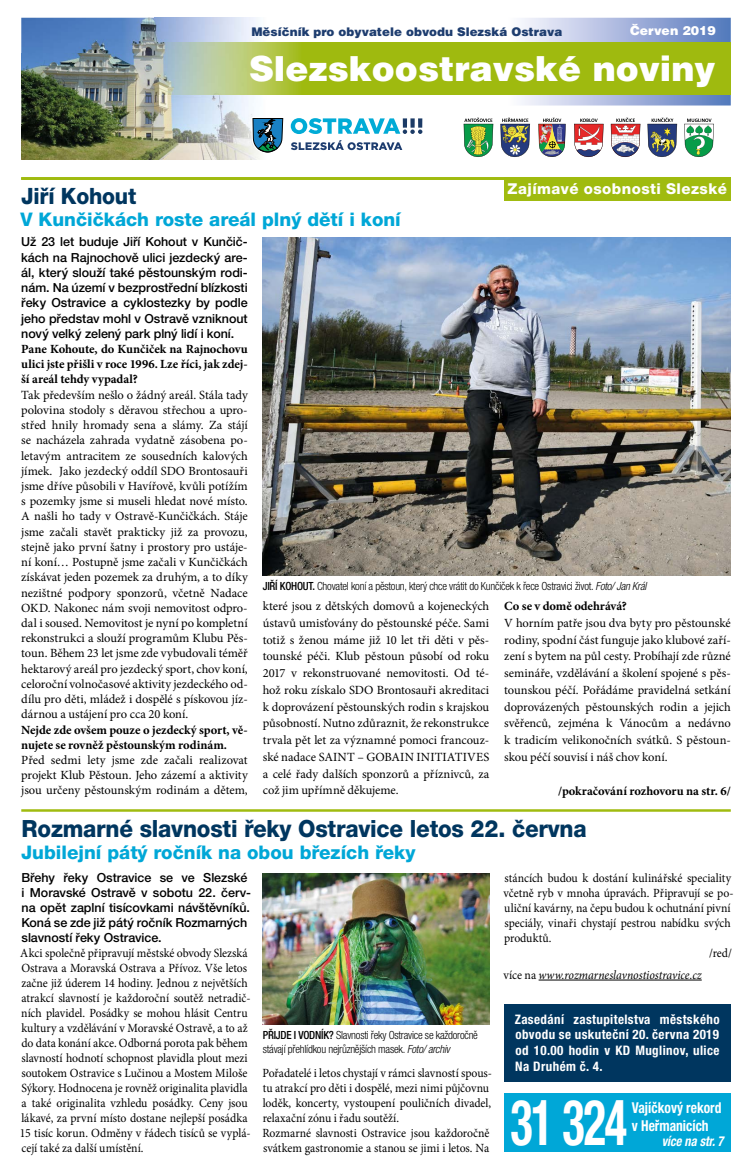
<style>
.page{position:relative;width:745px;height:1170px;background:#fff}
.page>*{position:absolute;margin:0;border:0;box-sizing:border-box;transform-origin:0 0}
.t1{font:700 condensed 63.25px "Helvetica Neue LT Pro";color:#fff;scale:.73 1}
.t2{font:900 34.5px "Helvetica CE";color:#fff}
.t3{font:800 23.75px "Helvetica Neue LT Pro";letter-spacing:-.01em;color:#00365f;scale:.94 1}
.t4{font:800 22.5px "Helvetica Neue LT Pro";letter-spacing:-.01em;color:#00365f;scale:.94 1}
.t5{font:800 18.75px "Helvetica Neue LT Pro";color:#00a7d7}
.t6{font:700 condensed 15px/17.2px "Helvetica Neue LT Pro";color:#fff;scale:.9 1}
.t7{font:800 15px "Helvetica Neue LT Pro";letter-spacing:.03em;color:#fff}
.t8{font:italic 700 condensed 13.75px "Helvetica Neue LT Pro";color:#fff;scale:.9 1}
.t9{font:700 condensed 13.12px/15.8px "Helvetica Neue LT Pro";letter-spacing:.03em;color:#fff;text-align:justify}
.t10{font:12.5px/15.2px "Minion Pro";letter-spacing:-.005em;color:#000;text-align:justify}
.t11{font:12.5px/15px "Minion Pro";letter-spacing:-.005em;color:#000;scale:.94 1}
.t12{font:500 12.5px/15.2px "Helvetica Neue LT Pro";letter-spacing:-.005em;color:#000;text-align:justify}
.t13{font:700 12.5px/15.2px "Minion Pro";letter-spacing:-.005em;color:#000;text-align:justify}
.t14{font:italic 12.5px "Minion Pro";letter-spacing:-.005em;color:#000;scale:.94 1}
.t15{font:900 12.5px "Helvetica CE";color:#fff}
.t16{font:900 11.88px "Helvetica CE";color:#1e3d6f}
.t17{font:300 condensed 11.25px/13.5px "Helvetica Neue LT Pro";letter-spacing:-.02em;color:#000}
.s1{font-weight:500}
.s2{font-style:italic}
.s3{font-style:normal}
</style>
<div class="page">
<hr style="left:538px;top:979px;width:163px;height:1px;background:#000">
<svg style="left:500px;top:18px;width:230px;height:87px;background:#adbcd4"></svg>
<img style="left:21px;top:18px;width:133px;height:35px">
<img style="left:154px;top:18px;width:134px;height:25px">
<img style="left:21px;top:53px;width:125px;height:36px">
<img style="left:21px;top:89px;width:133px;height:70px">
<img style="left:154px;top:94px;width:134px;height:65px">
<div style="left:288px;top:43px;width:212px;height:51px;background:#9fba0f"></div>
<div style="left:500px;top:43px;width:230px;height:51px;background:#9fba0f"></div>
<img style="left:146px;top:43px;width:142px;height:51px">
<svg style="left:463px;top:118px;width:30px;height:39px"></svg>
<svg style="left:538px;top:118px;width:27px;height:39px"></svg>
<svg style="left:574px;top:119px;width:29px;height:38px"></svg>
<svg style="left:610px;top:118px;width:30px;height:39px"></svg>
<svg style="left:647px;top:118px;width:29px;height:39px"></svg>
<svg style="left:684px;top:119px;width:29px;height:38px"></svg>
<svg style="left:500px;top:118px;width:29px;height:39px"></svg>
<svg style="left:250px;top:115px;width:172px;height:40px"></svg>
<hr style="left:21px;top:177px;width:709px;height:3px;background:#a0bb0f">
<div style="left:504px;top:1093px;width:226px;height:59px;background:#00a7d7"></div>
<div style="left:504px;top:177px;width:226px;height:24px;background:#a0bb0f"></div>
<hr style="left:21px;top:809px;width:709px;height:2px;background:#a0bb0f">
<img style="left:262px;top:237px;width:468px;height:339px">
<div style="left:504px;top:1003px;width:226px;height:78px;background:#00365f"></div>
<img style="left:262px;top:873px;width:227px;height:151px">
<p class="t16" style="left:251px;top:25px;width:312px">Měsíčník pro obyvatele obvodu Slezská Ostrava</p>
<p class="t15" style="left:629px;top:24px;width:87px">Červen 2019</p>
<h2 class="t2" style="left:249px;top:49px;width:468px">Slezskoostravské noviny</h2>
<h3 class="t4" style="left:21px;top:182px;width:124px">Jiří Kohout</h3>
<h3 class="t5" style="left:20px;top:209px;width:381px">V Kunčičkách roste areál plný dětí i koní</h3>
<p class="t7" style="left:507px;top:180px;width:221px">Zajímavé osobnosti Slezské</p>
<p class="t12" style="left:21px;top:234px;width:228px">Už 23 let buduje Jiří Kohout v Kunčič&shy;kách na Rajnochově ulici jezdecký are&shy;ál, který slouží také pěstounským rodi&shy;nám. Na území v bezprostřední blízkosti řeky Ostravice a cyklostezky by podle jeho představ mohl v Ostravě vzniknout nový velký zelený park plný lidí i koní.</p>
<p class="t13" style="left:21px;top:341px;width:228px">Pane Kohoute, do Kunčiček na Rajnochovu ulici jste přišli v roce 1996. Lze říci, jak zdej&shy;ší areál tehdy vypadal?</p>
<p class="t10" style="left:21px;top:387px;width:228px">Tak především nešlo o žádný areál. Stála tady polovina stodoly s děravou střechou a upro&shy;střed hnily hromady sena a slámy. Za stájí se nacházela zahrada vydatně zásobena po&shy;letavým antracitem ze sousedních kalových jímek. Jako jezdecký oddíl SDO Brontosauři jsme dříve působili v Havířově, kvůli potížím s pozemky jsme si museli hledat nové místo.<br>A našli ho tady v Ostravě-Kunčičkách. Stáje jsme začali stavět prakticky již za provozu, stejně jako první šatny i prostory pro ustáje&shy;ní koní… Postupně jsme začali v Kunčičkách získávat jeden pozemek za druhým, a to díky nezištné podpory sponzorů, včetně Nadace OKD. Nakonec nám svoji nemovitost odpro&shy;dal i soused. Nemovitost je nyní po kompletní rekonstrukci a slouží programům Klubu Pěs&shy;toun. Během 23 let jsme zde vybudovali téměř hektarový areál pro jezdecký sport, chov koní, celoroční volnočasové aktivity jezdeckého od&shy;dílu pro děti, mládež i dospělé s pískovou jíz&shy;dárnou a ustájení pro cca 20 koní.</p>
<p class="t13" style="left:21px;top:721px;width:228px">Nejde zde ovšem pouze o jezdecký sport, vě&shy;nujete se rovněž pěstounským rodinám.</p>
<p class="t10" style="left:21px;top:752px;width:228px">Před sedmi lety jsme zde začali realizovat projekt Klub Pěstoun. Jeho zázemí a aktivity jsou určeny pěstounským rodinám a dětem,</p>
<p class="t17" style="left:262px;top:579px;width:385px"><span class="s1">JIŘÍ KOHOUT.</span> Chovatel koní a pěstoun, který chce vrátit do Kunčiček k řece Ostravici život. <span class="s2">Foto/ Jan Král</span></p>
<p class="t10" style="left:262px;top:597px;width:228px;line-height:16.8px">které jsou z dětských domovů a kojeneckých ústavů umisťovány do pěstounské péče. Sami totiž s ženou máme již 10 let tři děti v pěs&shy;tounské péči. Klub pěstoun působí od roku 2017 v rekonstruované nemovitosti. Od té&shy;hož roku získalo SDO Brontosauři akreditaci k doprovázení pěstounských rodin s krajskou působností. Nutno zdůraznit, že rekonstrukce trvala pět let za významné pomoci francouz&shy;ské nadace SAINT – GOBAIN INITIATIVES a celé řady dalších sponzorů a příznivců, za což jim upřímně děkujeme.</p>
<p class="t13" style="left:504px;top:598px;width:124px">Co se v domě odehrává?</p>
<p class="t10" style="left:504px;top:614px;width:228px;line-height:16.8px">V horním patře jsou dva byty pro pěstounské rodiny, spodní část funguje jako klubové zaří&shy;zení s bytem na půl cesty. Probíhají zde různé semináře, vzdělávání a školení spojené s pěs&shy;tounskou péčí. Pořádáme pravidelná setkání doprovázených pěstounských rodin a jejich svěřenců, zejména k Vánocům a nedávno k tradicím velikonočních svátků. S pěstoun&shy;skou péčí souvisí i náš chov koní.</p>
<p class="t13" style="left:558px;top:782px;width:174px">/pokračování rozhovoru na str. 6/</p>
<h3 class="t3" style="left:22px;top:814px;width:602px">Rozmarné slavnosti řeky Ostravice letos 22. června</h3>
<h3 class="t5" style="left:21px;top:841px;width:395px">Jubilejní pátý ročník na obou březích řeky</h3>
<p class="t12" style="left:21px;top:869px;width:231px;text-align:left">Břehy řeky Ostravice se ve Slezské i Moravské Ostravě v sobotu 22. červ&shy;na opět zaplní tisícovkami návštěvníků.<br>Koná se zde již pátý ročník Rozmarných slavností řeky Ostravice.</p>
<p class="t11" style="left:20px;top:945px;width:247px">Akci společně připravují městské obvody Slezská Ostrava a Moravská Ostrava a Přívoz. Vše letos začne již úderem 14 hodiny. Jednou z největších atrakcí slavností je každoroční soutěž netradič&shy;ních plavidel. Posádky se mohou hlásit Centru kultury a vzdělávání v Moravské Ostravě, a to až do data konání akce. Odborná porota pak během slavností hodnotí schopnost plavidla plout mezi soutokem Ostravice s Lučinou a Mostem Miloše Sýkory. Hodnocena je rovněž originalita plavidla a také originalita vzhledu posádky. Ceny jsou lákavé, za první místo dostane nejlepší posádka 15 tisíc korun. Odměny v řádech tisíců se vyplá&shy;cejí také za další umístění.</p>
<p class="t11" style="left:504px;top:870px;width:242px">stáncích budou k dostání kulinářské speciality</p>
<p class="t11" style="left:503px;top:885px;width:246px">včetně ryb v mnoha úpravách. Připravují se po-</p>
<p class="t11" style="left:504px;top:900px;width:242px">uliční kavárny, na čepu budou k ochutnání pivní</p>
<p class="t11" style="left:504px;top:915px;width:242px">speciály, vinaři chystají pestrou nabídku svých</p>
<p class="t11" style="left:504px;top:930px;width:52px">produktů.</p>
<p class="t11" style="left:708px;top:945px;width:26px">/red/</p>
<p class="t14" style="left:503px;top:966px;width:212px"><span class="s3">více na</span> www.rozmarneslavnostiostravice.cz</p>
<p class="t9" style="left:514px;top:1010px;width:206px">Zasedání zastupitelstva městského obvodu se uskuteční 20. června 2019 od 10.00 hodin v KD Muglinov, ulice Na Druhém č. 4.</p>
<p class="t17" style="left:262px;top:1028px;width:216px"><span class="s1">PŘIJDE I VODNÍK?</span> Slavnosti řeky Ostravice se každoročně stávají přehlídkou nejrůznějších masek. <span class="s2">Foto/ archiv</span></p>
<p class="t11" style="left:262px;top:1065px;width:246px">Pořadatelé i letos chystají v rámci slavností spous&shy;tu atrakcí pro děti i dospělé, mezi nimi půjčovnu loděk, koncerty, vystoupení pouličních divadel, relaxační zónu i řadu soutěží.<br>Rozmarné slavnosti Ostravice jsou každoročně svátkem gastronomie a stanou se jimi i letos. Na</p>
<h1 class="t1" style="left:510px;top:1083px;width:161px">31 324</h1>
<p class="t6" style="left:631px;top:1099px;width:101px">Vajíčkový rekord v Heřmanicích</p>
<p class="t8" style="left:661px;top:1132px;width:70px">více na str. 7</p>
</div>
